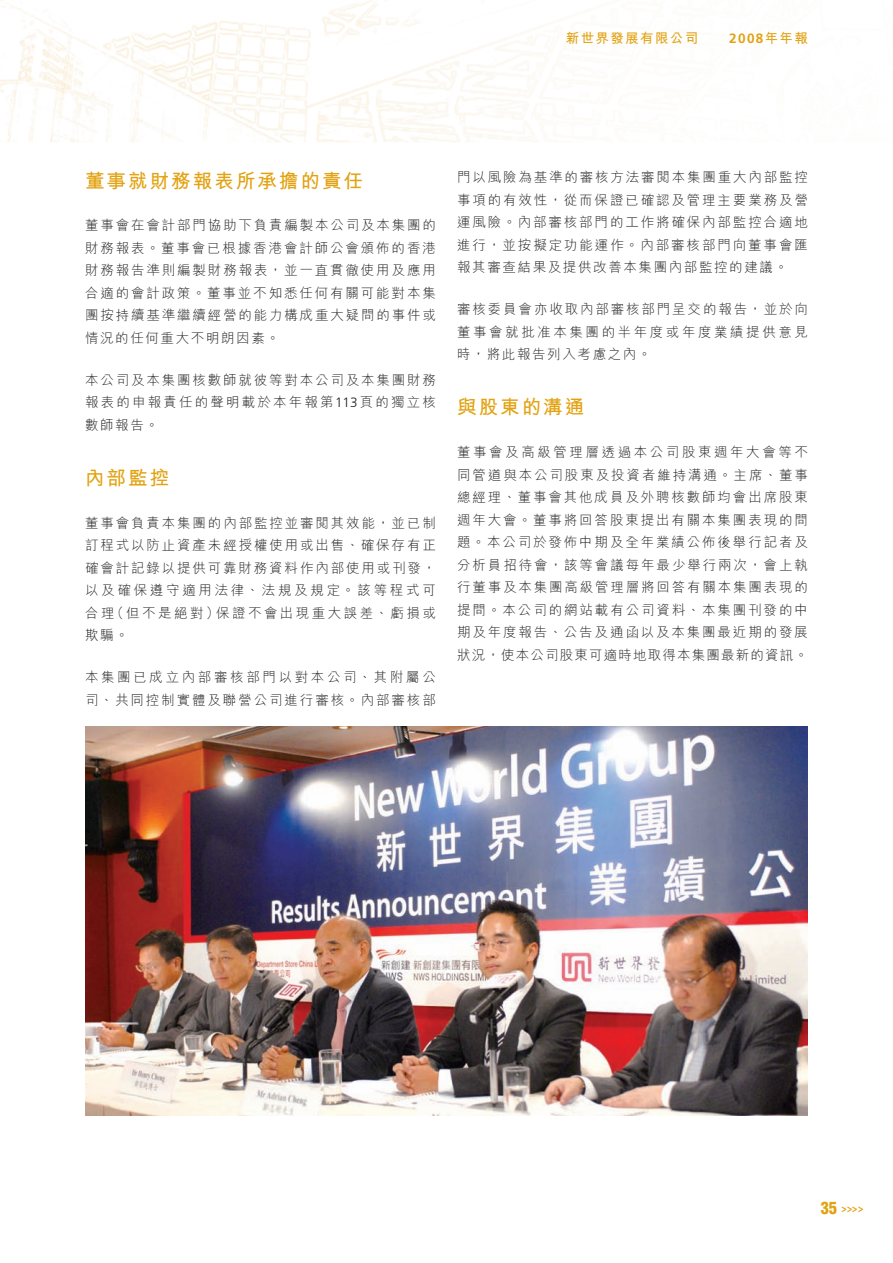
<style>
.page{position:relative;width:893px;height:1263px;background:#fff}
.page>*{position:absolute;margin:0;border:0;box-sizing:border-box;transform-origin:0 0}
.t1{font:700 19.5px "M Hei HK";letter-spacing:.105em;color:#e2a211}
.t2{font:300 13.5px/22.5px "M Hei HK";letter-spacing:.14em;color:#231f20;text-align:justify}
.t3{font:300 13.5px/22.5px "M Hei HK";letter-spacing:.195em;color:#231f20}
.t4{font:700 13.5px "M Hei HK";letter-spacing:.1em;color:#e2a211}
.t5{font:700 13.5px "Frutiger LT Std";color:#e2a211}
.t6{font:900 condensed 10.5px "Helvetica LT Std";color:#e2a211}
.s1{font-family:"M Hei HK"}
.s2{font-family:"Frutiger LT Std"}
.s3{font-size:16.5px}
</style>
<div class="page">
<img style="left:0;top:0;width:808px;height:1116px">
<img style="left:85px;top:727px;width:723px;height:388px">
<p class="t4" style="left:566px;top:33px;width:134px">新世界發展有限公司</p>
<p class="t5" style="left:729px;top:33px;width:80px">2008<span class="s1">年年報</span></p>
<h1 class="t1" style="left:85px;top:173px;width:280px">董事就財務報表所承擔的責任</h1>
<p class="t2" style="left:85px;top:216px;width:352px">董事會在會計部門協助下負責編製本公司及本集團的財務報表。董事會已根據香港會計師公會頒佈的香港財務報告準則編製財務報表，並一直貫徹使用及應用合適的會計政策。董事並不知悉任何有關可能對本集團按持續基準繼續經營的能力構成重大疑問的事件或情況的任何重大不明朗因素。</p>
<p class="t2" style="left:85px;top:370px;width:352px">本公司及本集團核數師就彼等對本公司及本集團財務報表的申報責任的聲明載於本年報第<span class="s2">113</span>頁的獨立核數師報告。</p>
<h1 class="t1" style="left:85px;top:470px;width:86px">內部監控</h1>
<p class="t2" style="left:85px;top:513px;width:352px">董事會負責本集團的內部監控並審閱其效能，並已制訂程式以防止資產未經授權使用或出售、確保存有正確會計記錄以提供可靠財務資料作內部使用或刊發，以及確保遵守適用法律、法規及規定。該等程式可合理（但不是絕對）保證不會出現重大誤差、虧損或欺騙。</p>
<p class="t3" style="left:85px;top:668px;width:352px">本集團已成立內部審核部門以對本公司、其附屬公司、共同控制實體及聯營公司進行審核。內部審核部</p>
<p class="t2" style="left:457px;top:168px;width:352px">門以風險為基準的審核方法審閱本集團重大內部監控事項的有效性，從而保證已確認及管理主要業務及營運風險。內部審核部門的工作將確保內部監控合適地進行，並按擬定功能運作。內部審核部門向董事會匯報其審查結果及提供改善本集團內部監控的建議。</p>
<p class="t2" style="left:457px;top:300px;width:352px">審核委員會亦收取內部審核部門呈交的報告，並於向董事會就批准本集團的半年度或年度業績提供意見時，將此報告列入考慮之內。</p>
<h1 class="t1" style="left:457px;top:400px;width:129px">與股東的溝通</h1>
<p class="t2" style="left:457px;top:443px;width:352px">董事會及高級管理層透過本公司股東週年大會等不同管道與本公司股東及投資者維持溝通。主席、董事總經理、董事會其他成員及外聘核數師均會出席股東週年大會。董事將回答股東提出有關本集團表現的問題。本公司於發佈中期及全年業績公佈後舉行記者及分析員招待會，該等會議每年最少舉行兩次，會上執行董事及本集團高級管理層將回答有關本集團表現的提問。本公司的網站載有公司資料、本集團刊發的中期及年度報告、公告及通函以及本集團最近期的發展狀況，使本公司股東可適時地取得本集團最新的資訊。</p>
<p class="t6" style="left:821px;top:1204px;width:44px"><span class="s3">35</span> &gt;&gt;&gt;&gt;</p>
</div>
